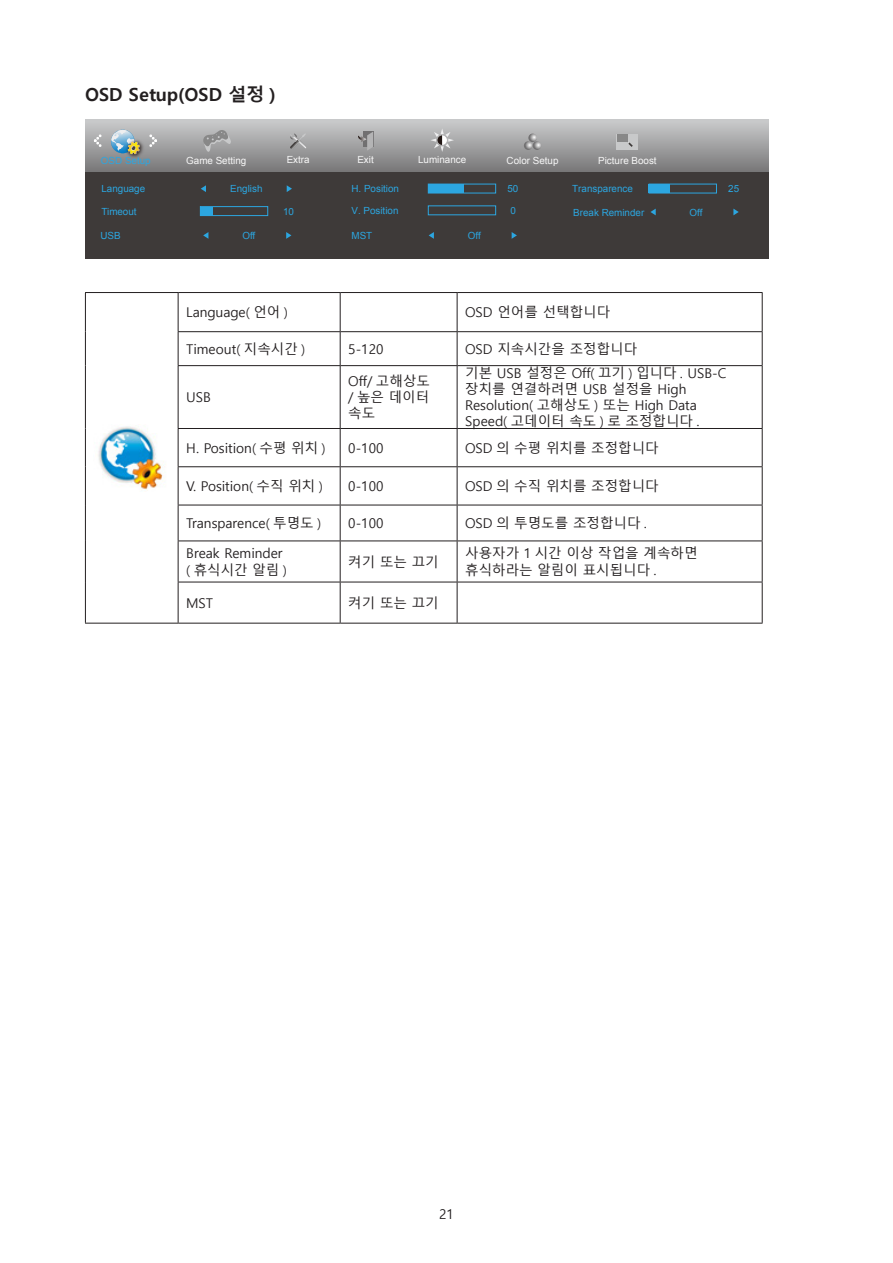
<style>
.page{position:relative;width:893px;height:1263px;background:#fff}
.page>*{position:absolute;margin:0;border:0;box-sizing:border-box;transform-origin:0 0}
.Heading_3{font:700 18px "Malgun Gothic";color:#231f20}
.无间隔{font:13.5px/16.2px "Malgun Gothic";color:#231f20}
.正文_text-1{font:13.5px "Malgun Gothic";color:#231f20}
.t1{font:9.9px "Arial";color:#2ca6e0}
.t2{font:9.9px "Arial";color:#f7f7f7}
</style>
<div class="page">
<svg style="left:85px;top:119px;width:683px;height:53px;background:#a0a1a2"></svg>
<div style="left:85px;top:172px;width:683px;height:87px;background:#3e3a39"></div>
<svg style="left:94px;top:134px;width:8px;height:13px"></svg>
<svg style="left:149px;top:134px;width:8px;height:13px"></svg>
<svg style="left:358px;top:132px;width:15px;height:19px"></svg>
<svg style="left:289px;top:133px;width:19px;height:16px"></svg>
<svg style="left:430px;top:128px;width:24px;height:24px"></svg>
<svg style="left:524px;top:134px;width:17px;height:16px"></svg>
<div style="left:428px;top:205px;width:68px;height:10px;border:1px solid #2ca6e0"></div>
<div style="left:648px;top:184px;width:22px;height:9px;background:#2ca6e0"></div>
<div style="left:649px;top:184px;width:68px;height:9px;border:1px solid #2ca6e0"></div>
<svg style="left:201px;top:185px;width:5px;height:7px"></svg>
<svg style="left:287px;top:185px;width:5px;height:7px"></svg>
<div style="left:200px;top:206px;width:68px;height:10px;border:1px solid #2ca6e0"></div>
<div style="left:200px;top:207px;width:13px;height:9px;background:#2ca6e0"></div>
<div style="left:428px;top:184px;width:36px;height:9px;background:#2ca6e0"></div>
<svg style="left:650px;top:209px;width:6px;height:6px"></svg>
<svg style="left:733px;top:209px;width:6px;height:6px"></svg>
<img style="left:124px;top:138px;width:23px;height:23px">
<svg style="left:111px;top:130px;width:29px;height:24px"></svg>
<div style="left:617px;top:134px;width:21px;height:15px;background:#c8c9ca"></div>
<div style="left:617px;top:134px;width:11px;height:8px;background:#888"></div>
<svg style="left:628px;top:142px;width:5px;height:5px"></svg>
<svg style="left:203px;top:130px;width:28px;height:22px"></svg>
<svg style="left:203px;top:232px;width:5px;height:7px"></svg>
<svg style="left:286px;top:232px;width:5px;height:7px"></svg>
<svg style="left:429px;top:232px;width:5px;height:7px"></svg>
<svg style="left:512px;top:232px;width:5px;height:7px"></svg>
<hr style="left:85px;top:292px;width:93px;height:1px;background:#231f20">
<hr style="left:85px;top:293px;width:1px;height:39px;background:#231f20">
<hr style="left:178px;top:292px;width:162px;height:1px;background:#231f20">
<hr style="left:178px;top:293px;width:1px;height:38px;background:#231f20">
<hr style="left:340px;top:292px;width:117px;height:1px;background:#231f20">
<hr style="left:340px;top:293px;width:1px;height:38px;background:#231f20">
<hr style="left:457px;top:292px;width:306px;height:1px;background:#231f20">
<hr style="left:457px;top:293px;width:1px;height:38px;background:#231f20">
<hr style="left:762px;top:293px;width:1px;height:38px;background:#231f20">
<hr style="left:85px;top:332px;width:1px;height:34px;background:#231f20">
<hr style="left:178px;top:331px;width:162px;height:1px;background:#231f20">
<hr style="left:178px;top:332px;width:1px;height:33px;background:#231f20">
<hr style="left:340px;top:331px;width:117px;height:1px;background:#231f20">
<hr style="left:340px;top:332px;width:1px;height:33px;background:#231f20">
<hr style="left:457px;top:331px;width:306px;height:1px;background:#231f20">
<hr style="left:457px;top:332px;width:1px;height:33px;background:#231f20">
<hr style="left:762px;top:332px;width:1px;height:33px;background:#231f20">
<hr style="left:85px;top:366px;width:1px;height:62px;background:#231f20">
<hr style="left:178px;top:365px;width:162px;height:1px;background:#231f20">
<hr style="left:178px;top:366px;width:1px;height:62px;background:#231f20">
<hr style="left:340px;top:365px;width:117px;height:1px;background:#231f20">
<hr style="left:340px;top:366px;width:1px;height:62px;background:#231f20">
<hr style="left:457px;top:365px;width:306px;height:1px;background:#231f20">
<hr style="left:457px;top:366px;width:1px;height:62px;background:#231f20">
<hr style="left:762px;top:366px;width:1px;height:62px;background:#231f20">
<hr style="left:85px;top:428px;width:1px;height:39px;background:#231f20">
<hr style="left:178px;top:428px;width:162px;height:1px;background:#231f20">
<hr style="left:178px;top:429px;width:1px;height:37px;background:#231f20">
<hr style="left:340px;top:428px;width:117px;height:1px;background:#231f20">
<hr style="left:340px;top:429px;width:1px;height:37px;background:#231f20">
<hr style="left:457px;top:428px;width:306px;height:1px;background:#231f20">
<hr style="left:457px;top:429px;width:1px;height:37px;background:#231f20">
<hr style="left:762px;top:429px;width:1px;height:37px;background:#231f20">
<hr style="left:85px;top:467px;width:1px;height:38px;background:#231f20">
<hr style="left:178px;top:466px;width:162px;height:1px;background:#231f20">
<hr style="left:178px;top:467px;width:1px;height:38px;background:#231f20">
<hr style="left:340px;top:466px;width:117px;height:1px;background:#231f20">
<hr style="left:340px;top:467px;width:1px;height:38px;background:#231f20">
<hr style="left:457px;top:466px;width:306px;height:1px;background:#231f20">
<hr style="left:457px;top:467px;width:1px;height:38px;background:#231f20">
<hr style="left:762px;top:467px;width:1px;height:38px;background:#231f20">
<hr style="left:85px;top:505px;width:1px;height:36px;background:#231f20">
<hr style="left:178px;top:505px;width:162px;height:1px;background:#231f20">
<hr style="left:178px;top:505px;width:1px;height:35px;background:#231f20">
<hr style="left:340px;top:505px;width:117px;height:1px;background:#231f20">
<hr style="left:340px;top:505px;width:1px;height:35px;background:#231f20">
<hr style="left:457px;top:505px;width:306px;height:1px;background:#231f20">
<hr style="left:457px;top:505px;width:1px;height:35px;background:#231f20">
<hr style="left:762px;top:505px;width:1px;height:35px;background:#231f20">
<hr style="left:85px;top:541px;width:1px;height:41px;background:#231f20">
<hr style="left:178px;top:540px;width:162px;height:1px;background:#231f20">
<hr style="left:178px;top:541px;width:1px;height:41px;background:#231f20">
<hr style="left:340px;top:540px;width:117px;height:1px;background:#231f20">
<hr style="left:340px;top:541px;width:1px;height:41px;background:#231f20">
<hr style="left:457px;top:540px;width:306px;height:1px;background:#231f20">
<hr style="left:457px;top:541px;width:1px;height:41px;background:#231f20">
<hr style="left:762px;top:541px;width:1px;height:41px;background:#231f20">
<hr style="left:85px;top:582px;width:1px;height:41px;background:#231f20">
<hr style="left:178px;top:582px;width:162px;height:1px;background:#231f20">
<hr style="left:178px;top:582px;width:1px;height:41px;background:#231f20">
<hr style="left:340px;top:582px;width:117px;height:1px;background:#231f20">
<hr style="left:340px;top:582px;width:1px;height:41px;background:#231f20">
<hr style="left:457px;top:582px;width:306px;height:1px;background:#231f20">
<hr style="left:457px;top:582px;width:1px;height:41px;background:#231f20">
<hr style="left:762px;top:582px;width:1px;height:41px;background:#231f20">
<hr style="left:85px;top:623px;width:93px;height:1px;background:#231f20">
<hr style="left:178px;top:623px;width:162px;height:1px;background:#231f20">
<hr style="left:340px;top:623px;width:117px;height:1px;background:#231f20">
<hr style="left:457px;top:623px;width:306px;height:1px;background:#231f20">
<img style="left:98px;top:424px;width:67px;height:67px">
<p class="Heading_3" style="left:85px;top:84px;width:192px">OSD Setup(OSD 설정 )</p>
<p class="t2" style="left:287px;top:153px;width:24px">Extra</p>
<p class="t2" style="left:357px;top:153px;width:18px">Exit</p>
<p class="t2" style="left:418px;top:153px;width:50px">Luminance</p>
<p class="t2" style="left:507px;top:154px;width:53px">Color Setup</p>
<p class="t1" style="left:351px;top:182px;width:49px">H. Position</p>
<p class="t1" style="left:507px;top:182px;width:12px">50</p>
<p class="t1" style="left:351px;top:204px;width:48px">V. Position</p>
<p class="t1" style="left:510px;top:204px;width:7px">0</p>
<p class="t1" style="left:101px;top:154px;width:51px">OSD Setup</p>
<p class="t2" style="left:186px;top:154px;width:62px">Game Setting</p>
<p class="t2" style="left:598px;top:154px;width:60px">Picture Boost</p>
<p class="t1" style="left:101px;top:182px;width:45px">Language</p>
<p class="t1" style="left:230px;top:182px;width:34px">English</p>
<p class="t1" style="left:572px;top:182px;width:62px">Transparence</p>
<p class="t1" style="left:728px;top:182px;width:12px">25</p>
<p class="t1" style="left:101px;top:205px;width:37px">Timeout</p>
<p class="t1" style="left:283px;top:205px;width:12px">10</p>
<p class="t1" style="left:573px;top:206px;width:73px">Break Reminder</p>
<p class="t1" style="left:690px;top:206px;width:14px">Off</p>
<p class="t1" style="left:100px;top:229px;width:22px">USB</p>
<p class="t1" style="left:242px;top:229px;width:14px">Off</p>
<p class="t1" style="left:351px;top:229px;width:22px">MST</p>
<p class="t1" style="left:468px;top:229px;width:14px">Off</p>
<p class="无间隔" style="left:186px;top:304px;width:103px">Language( 언어 )</p>
<p class="无间隔" style="left:465px;top:304px;width:146px">OSD 언어를 선택합니다</p>
<p class="无间隔" style="left:186px;top:341px;width:121px">Timeout( 지속시간 )</p>
<p class="无间隔" style="left:348px;top:341px;width:37px">5-120</p>
<p class="无间隔" style="left:465px;top:341px;width:173px">OSD 지속시간을 조정합니다</p>
<p class="正文_text-1" style="left:186px;top:390px;width:26px">USB</p>
<p class="无间隔" style="left:348px;top:373px;width:83px;text-align:justify">Off/ 고해상도 / 높은 데이터 속도</p>
<p class="无间隔" style="left:465px;top:365px;width:263px">기본 USB 설정은 Off( 끄기 ) 입니다 . USB-C 장치를 연결하려면 USB 설정을 High<br>Resolution( 고해상도 ) 또는 High Data<br>Speed( 고데이터 속도 ) 로 조정합니다 .</p>
<p class="无间隔" style="left:186px;top:440px;width:141px">H. Position( 수평 위치 )</p>
<p class="无间隔" style="left:348px;top:440px;width:37px">0-100</p>
<p class="无间隔" style="left:465px;top:440px;width:195px">OSD 의 수평 위치를 조정합니다</p>
<p class="无间隔" style="left:186px;top:478px;width:138px">V. Position( 수직 위치 )</p>
<p class="无间隔" style="left:348px;top:478px;width:37px">0-100</p>
<p class="无间隔" style="left:465px;top:478px;width:195px">OSD 의 수직 위치를 조정합니다</p>
<p class="无间隔" style="left:186px;top:515px;width:137px">Transparence( 투명도 )</p>
<p class="无间隔" style="left:348px;top:515px;width:37px">0-100</p>
<p class="无间隔" style="left:465px;top:515px;width:183px">OSD 의 투명도를 조정합니다 .</p>
<p class="无间隔" style="left:186px;top:546px;width:102px">Break Reminder ( 휴식시간 알림 )</p>
<p class="无间隔" style="left:348px;top:554px;width:92px">켜기 또는 끄기</p>
<p class="无间隔" style="left:465px;top:546px;width:234px">사용자가 1 시간 이상 작업을 계속하면 휴식하라는 알림이 표시됩니다 .</p>
<p class="无间隔" style="left:186px;top:595px;width:28px">MST</p>
<p class="无间隔" style="left:348px;top:595px;width:92px">켜기 또는 끄기</p>
<p class="无间隔" style="left:439px;top:1206px;width:16px">21</p>
</div>
